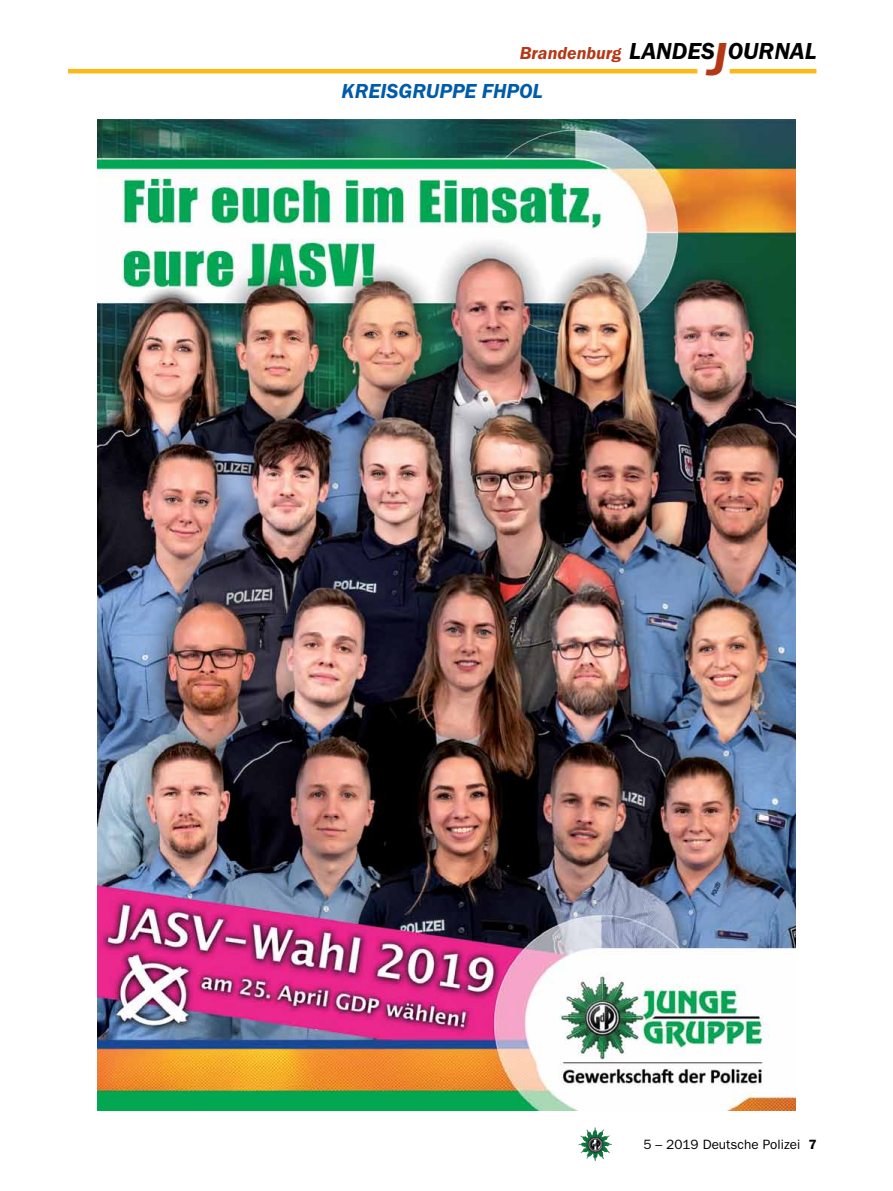
<style>
.page{position:relative;width:893px;height:1191px;background:#fff}
.page>*{position:absolute;margin:0;border:0;box-sizing:border-box;transform-origin:0 0}
.t1{font:italic 600 24px "Franklin Gothic Itc T";color:#000}
.t2{font:italic 600 21px "Franklin Gothic Itc T";color:#005baa}
.t3{font:italic 600 18px "Franklin Gothic Itc T";color:#b33916}
.t4{font:13.5px "Franklin Gothic";color:#000}
.s1{font-size:48px;color:#b33916}
.s2{font-weight:600}
</style>
<div class="page">
<img style="left:578px;top:1127px;width:17px;height:25px">
<hr style="left:730px;top:69px;width:86px;height:4px;background:#fdb913">
<hr style="left:68px;top:69px;width:629px;height:4px;background:#fdb913">
<img style="left:97px;top:120px;width:699px;height:990px">
<h3 class="t3" style="left:520px;top:42px;width:103px">Brandenburg</h3>
<h2 class="t2" style="left:342px;top:79px;width:60px">kreisgru</h2>
<h2 class="t2" style="left:439px;top:79px;width:92px">ppe fhpol</h2>
<h1 class="t1" style="left:629px;top:37px;width:189px">LANDES<span class="s1">J</span>OURNAL</h1>
<p class="t4" style="left:643px;top:1136px;width:175px">5 – 2019 Deutsche Polizei <span class="s2">7</span></p>
</div>
